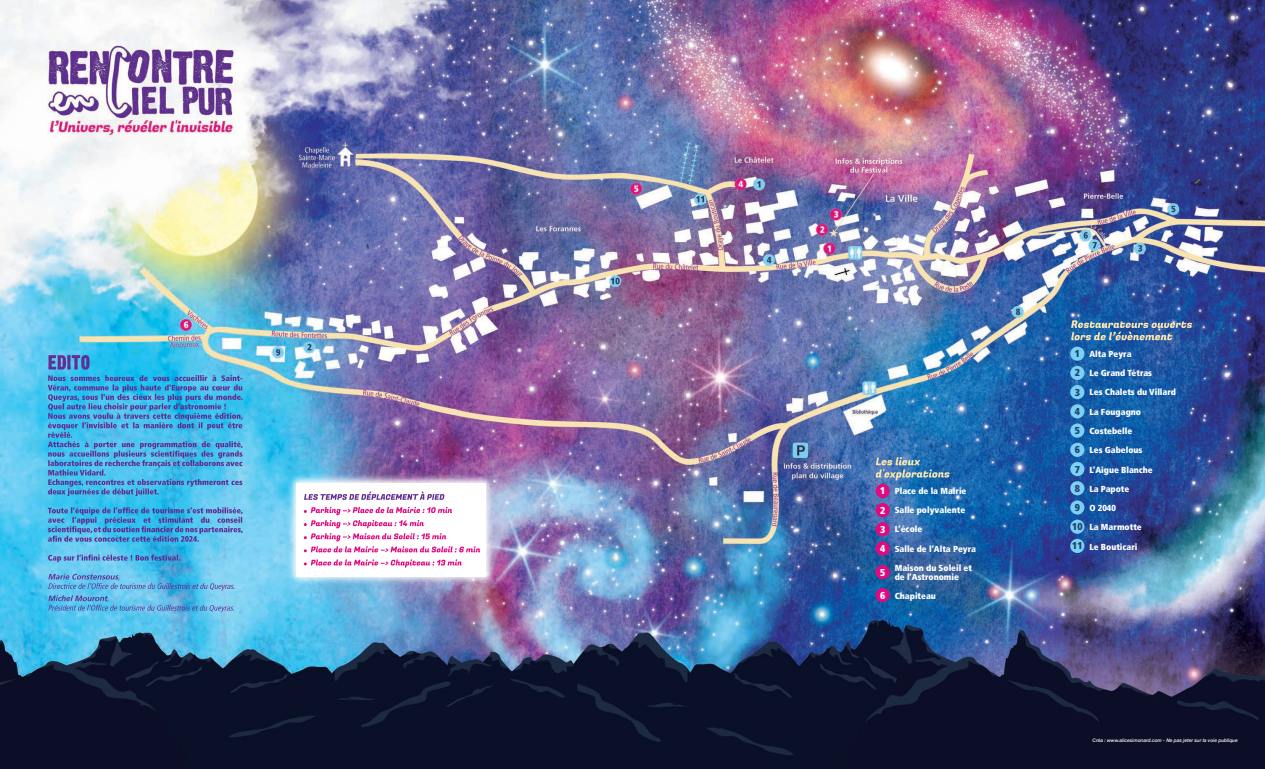
<style>
.page{position:relative;width:1265px;height:769px;background:#fff}
.page>*{position:absolute;margin:0;border:0;box-sizing:border-box;transform-origin:0 0}
.t1{font:900 condensed 10.06px/19.2px "Frutiger LT Std";color:#283e71}
.t2{font:900 condensed 10.06px/19.2px "Frutiger LT Std";color:#fff;text-align:justify}
.t3{font:900 condensed 8.75px/8.8px "Frutiger LT Std";color:#fff}
.t4{font:italic 500 4.81px "Helvetica Neue";color:#fff}
</style>
<div class="page">
<img style="left:0;top:0;width:1265px;height:769px">
<img style="left:287px;top:473px;width:209px;height:113px">
<div style="left:296px;top:483px;width:190px;height:93px;background:#fff"></div>
<div style="left:876px;top:484px;width:14px;height:14px;background:#e20980;border-radius:50%"></div>
<div style="left:876px;top:503px;width:14px;height:14px;background:#e20980;border-radius:50%"></div>
<div style="left:876px;top:522px;width:14px;height:14px;background:#e20980;border-radius:50%"></div>
<div style="left:876px;top:541px;width:14px;height:15px;background:#e20980;border-radius:50%"></div>
<div style="left:876px;top:565px;width:14px;height:14px;background:#e20980;border-radius:50%"></div>
<div style="left:876px;top:588px;width:14px;height:14px;background:#e20980;border-radius:50%"></div>
<div style="left:1070px;top:347px;width:14px;height:14px;background:#7ad1f5;border-radius:50%"></div>
<div style="left:1070px;top:366px;width:14px;height:14px;background:#7ad1f5;border-radius:50%"></div>
<div style="left:1070px;top:385px;width:14px;height:14px;background:#7ad1f5;border-radius:50%"></div>
<div style="left:1070px;top:404px;width:14px;height:14px;background:#7ad1f5;border-radius:50%"></div>
<div style="left:1070px;top:423px;width:14px;height:15px;background:#7ad1f5;border-radius:50%"></div>
<div style="left:1070px;top:443px;width:14px;height:14px;background:#7ad1f5;border-radius:50%"></div>
<div style="left:1070px;top:462px;width:14px;height:14px;background:#7ad1f5;border-radius:50%"></div>
<div style="left:1070px;top:481px;width:14px;height:14px;background:#7ad1f5;border-radius:50%"></div>
<div style="left:1070px;top:500px;width:14px;height:15px;background:#7ad1f5;border-radius:50%"></div>
<div style="left:1070px;top:520px;width:14px;height:14px;background:#7ad1f5;border-radius:50%"></div>
<div style="left:1070px;top:539px;width:14px;height:14px;background:#7ad1f5;border-radius:50%"></div>
<svg style="left:1071px;top:320px;width:121px;height:20px;background:#5f82a8"></svg>
<svg style="left:876px;top:457px;width:74px;height:23px;background:#5c8bb2"></svg>
<svg style="left:48px;top:574px;width:187px;height:38px;background:#62b2e2"></svg>
<svg style="left:48px;top:554px;width:132px;height:8px"></svg>
<svg style="left:48px;top:507px;width:195px;height:35px;background:#4e9dd6"></svg>
<svg style="left:48px;top:355px;width:195px;height:141px;background:#47a4da"></svg>
<svg style="left:304px;top:491px;width:140px;height:9px"></svg>
<svg style="left:304px;top:507px;width:176px;height:45px"></svg>
<svg style="left:304px;top:559px;width:158px;height:9px"></svg>
<p class="t2" style="left:880px;top:481px;width:7px">1<br>2<br>3<br>4</p>
<p class="t2" style="left:880px;top:562px;width:7px">5</p>
<p class="t2" style="left:880px;top:585px;width:7px">6</p>
<p class="t3" style="left:895px;top:486px;width:73px">Place de la Mairie</p>
<p class="t3" style="left:895px;top:506px;width:72px">Salle polyvalente</p>
<p class="t3" style="left:895px;top:525px;width:29px">L’école</p>
<p class="t3" style="left:895px;top:544px;width:83px">Salle de l’Alta Peyra</p>
<p class="t3" style="left:895px;top:563px;width:79px">Maison du Soleil et de l’Astronomie</p>
<p class="t3" style="left:895px;top:591px;width:43px">Chapiteau</p>
<p class="t1" style="left:1072px;top:344px;width:12px">1<br>2<br>3<br>4<br>5<br>6<br>7<br>8<br>9<br>10<br>11</p>
<p class="t3" style="left:1089px;top:349px;width:44px">Alta Peyra</p>
<p class="t3" style="left:1089px;top:369px;width:64px">Le Grand Tétras</p>
<p class="t3" style="left:1089px;top:388px;width:88px">Les Chalets du Villard</p>
<p class="t3" style="left:1089px;top:407px;width:53px">La Fougagno</p>
<p class="t3" style="left:1089px;top:426px;width:44px">Costebelle</p>
<p class="t3" style="left:1089px;top:446px;width:54px">Les Gabelous</p>
<p class="t3" style="left:1089px;top:465px;width:65px">L’Aigue Blanche</p>
<p class="t3" style="left:1089px;top:484px;width:41px">La Papote</p>
<p class="t3" style="left:1089px;top:503px;width:28px">O 2040</p>
<p class="t3" style="left:1089px;top:523px;width:54px">La Marmotte</p>
<p class="t3" style="left:1089px;top:542px;width:50px">Le Bouticari</p>
<p class="t4" style="left:1093px;top:736px;width:147px">Créa : www.alicesimonard.com - Ne pas jeter sur la voie publique</p>
</div>
